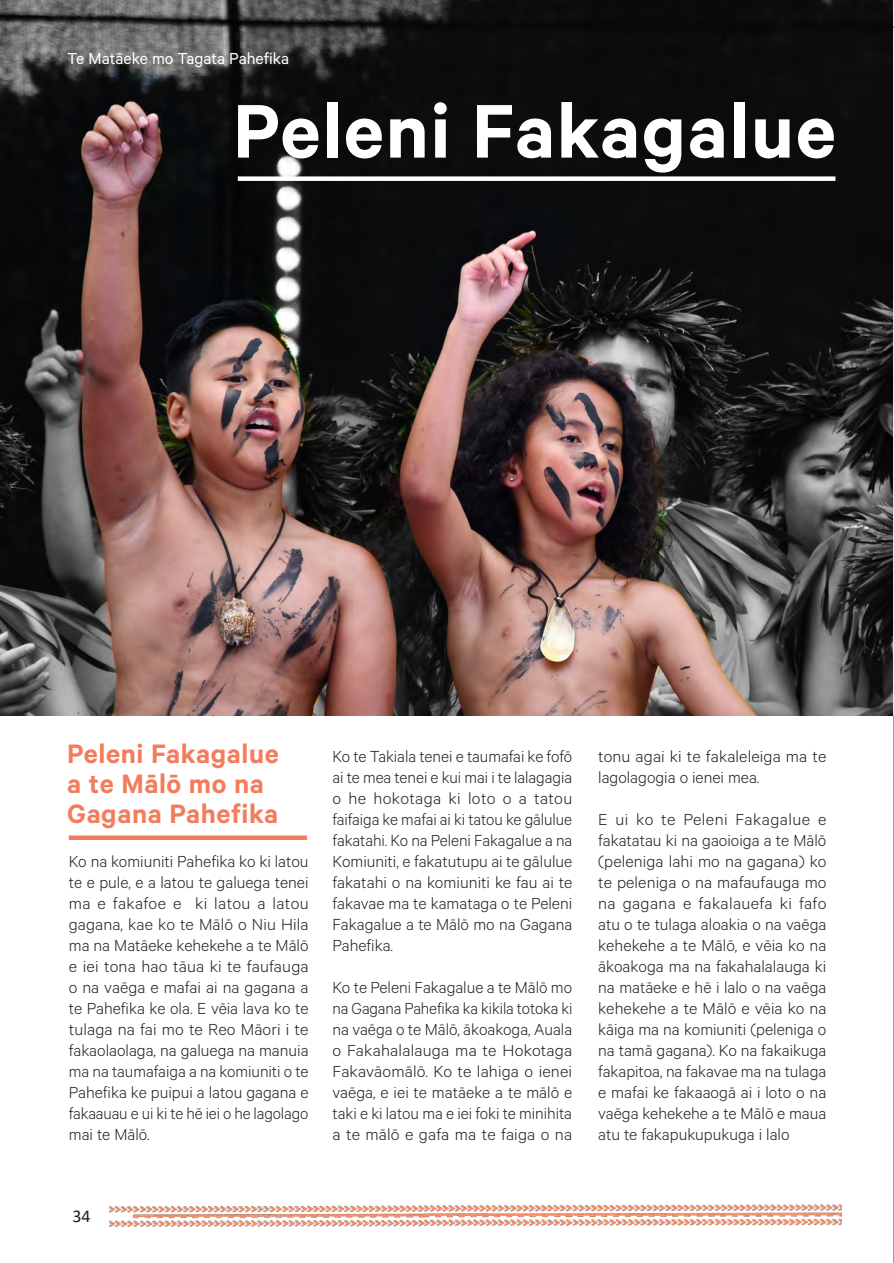
<style>
.page{position:relative;width:894px;height:1263px;background:#fff}
.page>*{position:absolute;margin:0;border:0;box-sizing:border-box;transform-origin:0 0}
.t1{font:600 85.5px "Calibre";letter-spacing:.02em;color:#fff}
.t2{font:600 30px/30px "Calibre";letter-spacing:.02em;color:#f37c5d}
.t3{font:300 18px/21px "Calibre";color:#231f20;text-align:justify}
.t4{font:18px "Calibre";color:#fff}
.t5{font:18px "Calibri";color:#231f20}
</style>
<div class="page">
<img style="left:0;top:0;width:892px;height:716px">
<hr style="left:892px;top:0;width:1px;height:715px;background:#fee6d3">
<hr style="left:892px;top:715px;width:1px;height:548px;background:#f37c5d">
<div style="left:238px;top:176px;width:597px;height:5px;background:#fff"></div>
<div style="left:69px;top:835px;width:238px;height:5px;background:#f37c5d"></div>
<img style="left:110px;top:1204px;width:731px;height:23px">
<p class="t4" style="left:67px;top:48px;width:223px">Te Matāeke mo Tagata Pahefika</p>
<h1 class="t1" style="left:233px;top:80px;width:604px">Peleni Fakagalue</h1>
<h2 class="t2" style="left:67px;top:738px;width:213px">Peleni Fakagalue a te Mālō mo na<br>Gagana Pahefika</h2>
<p class="t3" style="left:69px;top:850px;width:241px">Ko na komiuniti Pahefika ko ki latou te e pule, e a latou te galuega tenei ma e fakafoe e ki latou a latou gagana, kae ko te Mālō o Niu Hila ma na Matāeke kehekehe a te Mālō e iei tona hao tāua ki te faufauga o na vaēga e mafai ai na gagana a te Pahefika ke ola. E vēia lava ko te tulaga na fai mo te Reo Māori i te fakaolaolaga, na galuega na manuia ma na taumafaiga a na komiuniti o te Pahefika ke puipui a latou gagana e fakaauau e ui ki te hē iei o he lagolago mai te Mālō.</p>
<p class="t3" style="left:332px;top:745px;width:241px">Ko te Takiala tenei e taumafai ke fofō ai te mea tenei e kui mai i te lalagagia o he hokotaga ki loto o a tatou faifaiga ke mafai ai ki tatou ke gālulue fakatahi. Ko na Peleni Fakagalue a na Komiuniti, e fakatutupu ai te gālulue fakatahi o na komiuniti ke fau ai te fakavae ma te kamataga o te Peleni Fakagalue a te Mālō mo na Gagana Pahefika.</p>
<p class="t3" style="left:332px;top:976px;width:241px">Ko te Peleni Fakagalue a te Mālō mo na Gagana Pahefika ka kikila totoka ki na vaēga o te Mālō, ākoakoga, Auala o Fakahalalauga ma te Hokotaga Fakavāomālō. Ko te lahiga o ienei vaēga, e iei te matāeke a te mālō e taki e ki latou ma e iei foki te minihita a te mālō e gafa ma te faiga o na</p>
<p class="t5" style="left:72px;top:1203px;width:20px">34</p>
<p class="t3" style="left:598px;top:745px;width:230px">tonu agai ki te fakaleleiga ma te lagolagogia o ienei mea.</p>
<p class="t3" style="left:598px;top:808px;width:230px">E ui ko te Peleni Fakagalue e fakatatau ki na gaoioiga a te Mālō (peleniga lahi mo na gagana) ko te peleniga o na mafaufauga mo na gagana e fakalauefa ki fafo atu o te tulaga aloakia o na vaēga kehekehe a te Mālō, e vēia ko na ākoakoga ma na fakahalalauga ki na matāeke e hē i lalo o na vaēga kehekehe a te Mālō e vēia ko na kāiga ma na komiuniti (peleniga o na tamā gagana). Ko na fakaikuga fakapitoa, na fakavae ma na tulaga e mafai ke fakaaogā ai i loto o na vaēga kehekehe a te Mālō e maua atu te fakapukupukuga i lalo</p>
</div>
